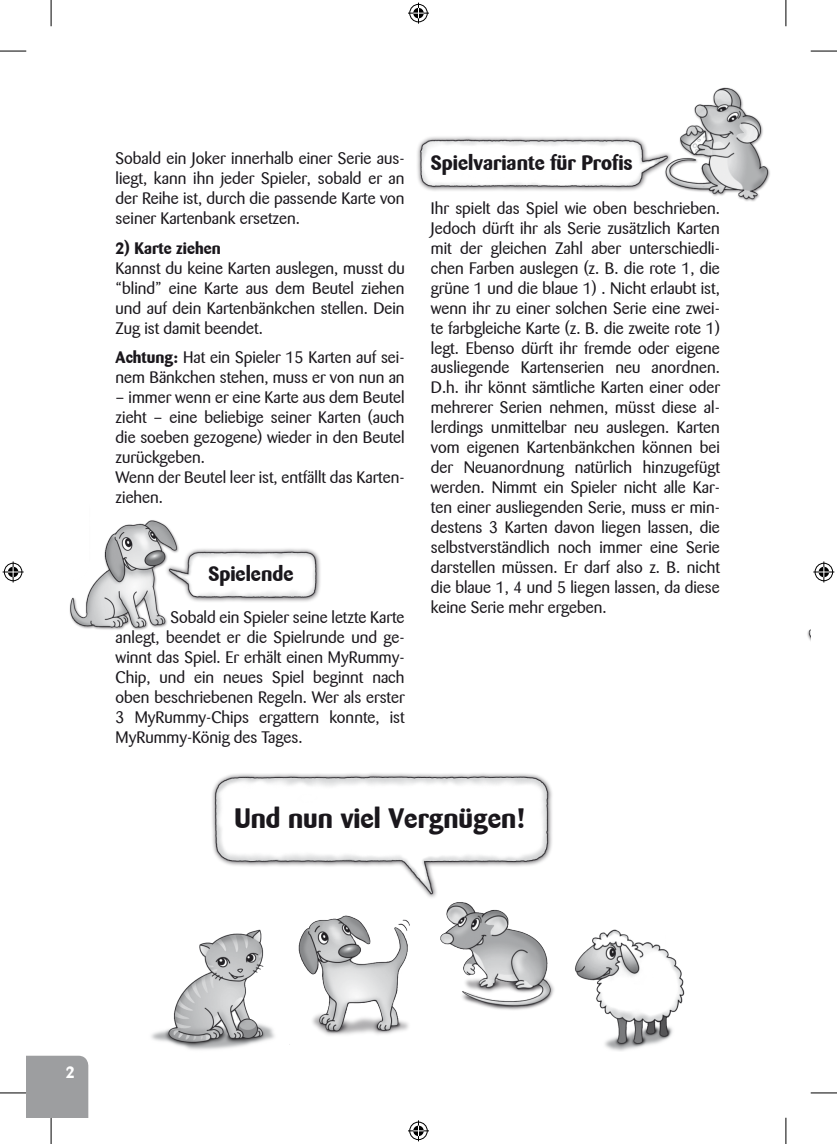
<style>
.page{position:relative;width:837px;height:1144px;background:#fff}
.page>*{position:absolute;margin:0;border:0;box-sizing:border-box;transform-origin:0 0}
.t1{font:700 28px "Barmeno";color:#1a171c}
.t2{font:700 21px "Barmeno";color:#1a171c}
.t3{font:16.62px/19.9px "Barmeno";color:#1a171c;text-align:justify}
.t4{font:700 16.62px "Barmeno";color:#1a171c}
.t5{font:700 16.62px "Barmeno";color:#fff}
.s1{font-weight:700}
</style>
<div class="page">
<img style="left:189px;top:548px;width:132px;height:54px">
<img style="left:417px;top:136px;width:236px;height:55px">
<img style="left:212px;top:773px;width:340px;height:116px">
<img style="left:69px;top:520px;width:120px;height:110px">
<img style="left:653px;top:87px;width:117px;height:115px">
<img style="left:289px;top:889px;width:141px;height:156px">
<img style="left:151px;top:929px;width:124px;height:121px">
<img style="left:430px;top:889px;width:124px;height:121px">
<img style="left:575px;top:929px;width:110px;height:122px">
<img style="left:807px;top:629px;width:3px;height:11px">
<svg style="left:0;top:51px;width:26px;height:1px"></svg>
<svg style="left:810px;top:51px;width:26px;height:1px"></svg>
<svg style="left:810px;top:1092px;width:26px;height:1px"></svg>
<svg style="left:51px;top:0;width:1px;height:26px"></svg>
<svg style="left:0;top:1056px;width:88px;height:88px"></svg>
<svg style="left:785px;top:0;width:1px;height:26px"></svg>
<svg style="left:785px;top:1118px;width:1px;height:26px"></svg>
<svg style="left:408px;top:3px;width:21px;height:21px"></svg>
<svg style="left:408px;top:1120px;width:21px;height:21px"></svg>
<svg style="left:3px;top:561px;width:21px;height:21px"></svg>
<svg style="left:813px;top:561px;width:21px;height:21px"></svg>
<p class="t3" style="left:116px;top:148px;width:290px">Sobald ein Joker innerhalb einer Serie aus&shy;liegt, kann ihn jeder Spieler, sobald er an der Reihe ist, durch die passende Karte von seiner Kartenbank ersetzen.</p>
<p class="t4" style="left:116px;top:238px;width:106px">2) Karte ziehen</p>
<p class="t3" style="left:116px;top:258px;width:290px">Kannst du keine Karten auslegen, musst du “blind” eine Karte aus dem Beutel ziehen und auf dein Kartenbänkchen stellen. Dein Zug ist damit beendet.</p>
<p class="t3" style="left:116px;top:348px;width:290px"><span class="s1">Achtung:</span> Hat ein Spieler 15 Karten auf sei&shy;nem Bänkchen stehen, muss er von nun an</p>
<p class="t3" style="left:116px;top:388px;width:290px;text-align:left">– immer wenn er eine Karte aus dem Beutel zieht – eine beliebige seiner Karten (auch die soeben gezogene) wieder in den Beutel zurückgeben.<br>Wenn der Beutel leer ist, entfällt das Karten&shy;ziehen.</p>
<p class="t2" style="left:208px;top:561px;width:86px">Spielende</p>
<p class="t3" style="left:116px;top:607px;width:290px;text-indent:55px">Sobald ein Spieler seine letzte Karte anlegt, beendet er die Spielrunde und ge&shy;winnt das Spiel. Er erhält einen MyRummy-Chip, und ein neues Spiel beginnt nach oben beschriebenen Regeln. Wer als erster 3 MyRummy-Chips ergattern konnte, ist MyRummy-König des Tages.</p>
<p class="t2" style="left:431px;top:150px;width:203px">Spielvariante fŸr Profis</p>
<p class="t3" style="left:431px;top:198px;width:290px">Ihr spielt das Spiel wie oben beschrieben.<br>Jedoch dürft ihr als Serie zusätzlich Karten mit der gleichen Zahl aber unterschiedli&shy;chen Farben auslegen (z. B. die rote 1, die grüne 1 und die blaue 1) . Nicht erlaubt ist, wenn ihr zu einer solchen Serie eine zwei&shy;te farbgleiche Karte (z. B. die zweite rote 1) legt. Ebenso dürft ihr fremde oder eigene ausliegende Kartenserien neu anordnen.<br>D.h. ihr könnt sämtliche Karten einer oder mehrerer Serien nehmen, müsst diese al&shy;lerdings unmittelbar neu auslegen. Karten vom eigenen Kartenbänkchen können bei der Neuanordnung natürlich hinzugefügt werden. Nimmt ein Spieler nicht alle Kar&shy;ten einer ausliegenden Serie, muss er min&shy;destens 3 Karten davon liegen lassen, die selbstverständlich noch immer eine Serie darstellen müssen. Er darf also z. B. nicht die blaue 1, 4 und 5 liegen lassen, da diese keine Serie mehr ergeben.</p>
<h1 class="t1" style="left:234px;top:801px;width:291px">Und nun viel VergnŸgen!</h1>
<p class="t5" style="left:66px;top:1062px;width:11px">2</p>
</div>
